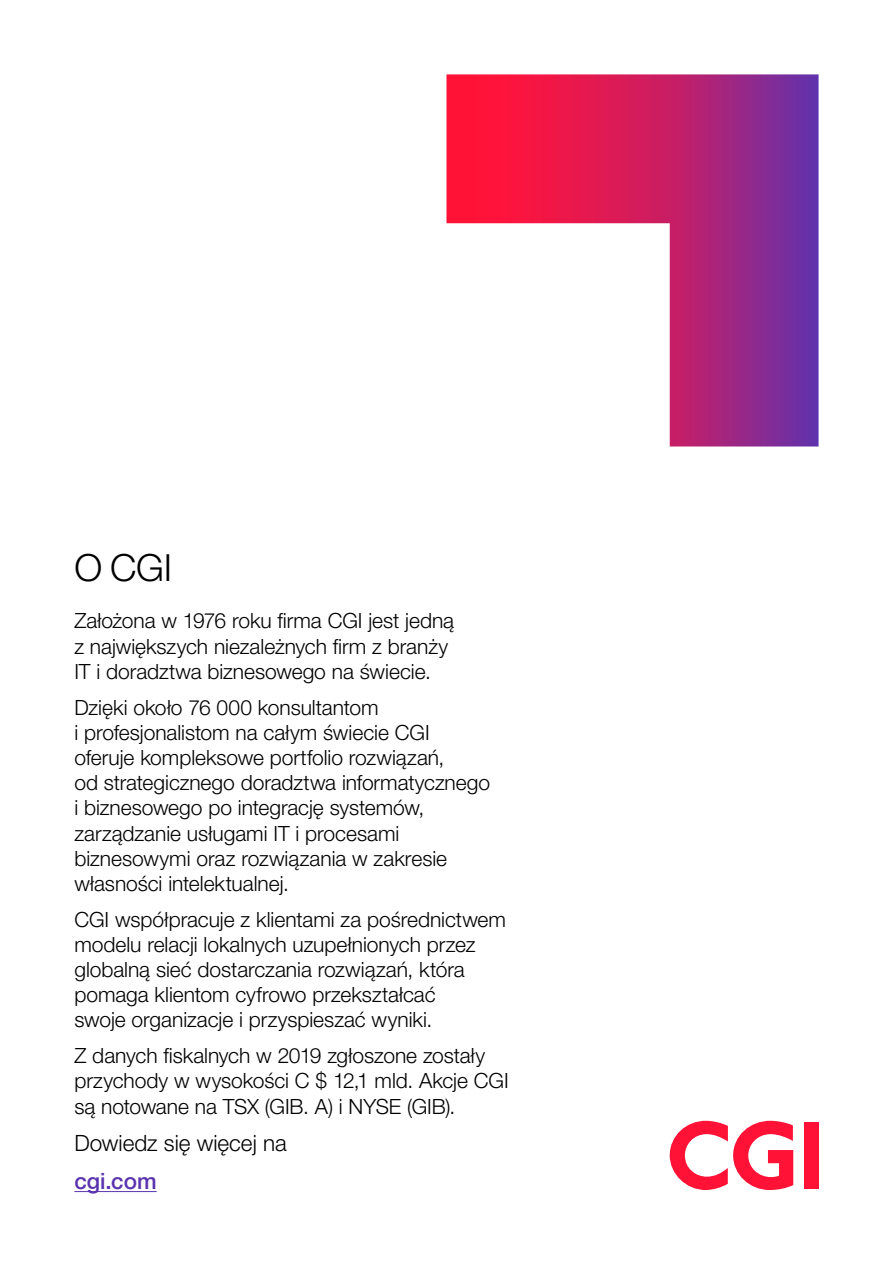
<style>
.page{position:relative;width:893px;height:1263px;background:#fff}
.page>*{position:absolute;margin:0;border:0;box-sizing:border-box;transform-origin:0 0}
.t1{font:300 37.5px "Helvetica Neue LT Pro";color:#000}
.t2{font:300 22.5px "Helvetica Neue LT Pro";color:#000}
.t3{font:500 22.5px "Helvetica Neue LT Pro";color:#5a33af}
.t4{font:300 21px/25.2px "Helvetica Neue LT Pro";color:#000}
</style>
<div class="page">
<svg style="left:670px;top:1121px;width:123px;height:69px"></svg>
<div style="left:804px;top:1122px;width:15px;height:66px;background:#ff1235"></div>
<hr style="left:74px;top:1191px;width:83px;height:1px;background:#5a33af">
<svg style="left:446px;top:74px;width:373px;height:372px"></svg>
<h1 class="t1" style="left:74px;top:544px;width:99px">O CGI</h1>
<p class="t4" style="left:74px;top:608px;width:381px">Założona w 1976 roku firma CGI jest jedną z największych niezależnych firm z branży<br>IT i doradztwa biznesowego na świecie.</p>
<p class="t4" style="left:74px;top:694px;width:417px">Dzięki około 76 000 konsultantom<br>i profesjonalistom na całym świecie CGI oferuje kompleksowe portfolio rozwiązań,<br>od strategicznego doradztwa informatycznego i biznesowego po integrację systemów, zarządzanie usługami IT i procesami biznesowymi oraz rozwiązania w zakresie własności intelektualnej.</p>
<p class="t4" style="left:74px;top:906px;width:433px">CGI współpracuje z klientami za pośrednictwem modelu relacji lokalnych uzupełnionych przez globalną sieć dostarczania rozwiązań, która pomaga klientom cyfrowo przekształcać<br>swoje organizacje i przyspieszać wyniki.</p>
<p class="t4" style="left:74px;top:1043px;width:436px">Z danych fiskalnych w 2019 zgłoszone zostały przychody w wysokości C $ 12,1 mld. Akcje CGI są notowane na TSX (GIB. A) i NYSE (GIB).</p>
<p class="t2" style="left:74px;top:1129px;width:214px">Dowiedz się więcej na</p>
<p class="t3" style="left:74px;top:1167px;width:84px">cgi.com</p>
</div>
